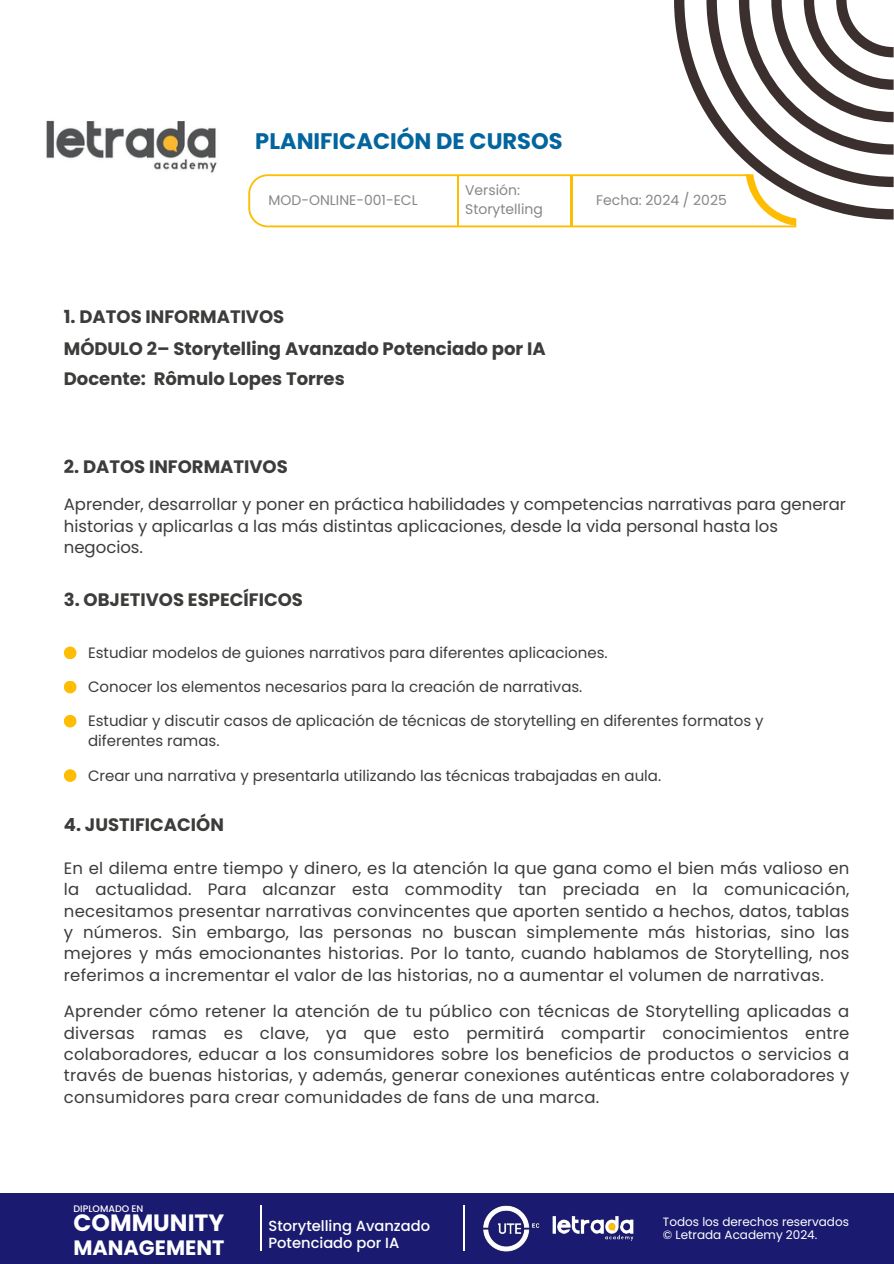
<style>
.page{position:relative;width:894px;height:1264px;background:#fff}
.page>*{position:absolute;margin:0;border:0;box-sizing:border-box;transform-origin:0 0}
.t1{font:700 23.55px "Poppins";color:#fff}
.t2{font:700 22.5px "Poppins";color:#02659e}
.t3{font:700 20.85px "Poppins";color:#fff}
.t4{font:700 18px/32.7px "Poppins";color:#3c3c3b}
.t5{font:16.5px/21.3px "Poppins";color:#3c3c3b;text-align:justify}
.t6{font:15px/20.2px "Poppins";color:#3c3c3b}
.t7{font:500 14.7px/16.8px "Poppins";color:#fff}
.t8{font:13.95px "Poppins";color:#878787}
.t9{font:12px/13.5px "Poppins";color:#fff}
.t10{font:500 9.45px "Poppins";color:#fff}
</style>
<div class="page">
<div style="left:0;top:1193px;width:893px;height:70px;background:#1a1a70"></div>
<div style="left:64px;top:646px;width:12px;height:13px;background:#febd02;border-radius:50%"></div>
<img style="left:552px;top:1216px;width:82px;height:25px">
<img style="left:483px;top:1205px;width:57px;height:47px">
<hr style="left:260px;top:1205px;width:2px;height:45px;background:#fff">
<hr style="left:463px;top:1205px;width:2px;height:45px;background:#fff">
<img style="left:46px;top:120px;width:171px;height:53px">
<div style="left:64px;top:680px;width:12px;height:13px;background:#febd02;border-radius:50%"></div>
<div style="left:64px;top:714px;width:12px;height:13px;background:#febd02;border-radius:50%"></div>
<div style="left:64px;top:769px;width:12px;height:13px;background:#febd02;border-radius:50%"></div>
<svg style="left:248px;top:0;width:645px;height:227px"></svg>
<p class="t2" style="left:255px;top:125px;width:309px">PLANIFICACIÓN DE CURSOS</p>
<h6 class="t8" style="left:268px;top:190px;width:151px">MOD-ONLINE-001-ECL</h6>
<p class="t8" style="left:465px;top:180px;width:56px">Versión:</p>
<p class="t8" style="left:465px;top:200px;width:79px">Storytelling</p>
<p class="t8" style="left:596px;top:190px;width:132px">Fecha: 2024 / 2025</p>
<h2 class="t4" style="left:64px;top:300px;width:483px">1. DATOS INFORMATIVOS<br>MÓDULO 2– Storytelling Avanzado Potenciado por IA</h2>
<h2 class="t4" style="left:64px;top:362px;width:282px">Docente: Rômulo Lopes Torres</h2>
<p class="t4" style="left:64px;top:450px;width:225px">2. DATOS INFORMATIVOS</p>
<h5 class="t5" style="left:64px;top:494px;width:783px;text-align:left">Aprender, desarrollar y poner en práctica habilidades y competencias narrativas para generar historias y aplicarlas a las más distintas aplicaciones, desde la vida personal hasta los negocios.</h5>
<h3 class="t4" style="left:64px;top:583px;width:240px">3. OBJETIVOS ESPECÍFICOS</h3>
<h4 class="t6" style="left:88px;top:642px;width:521px">Estudiar modelos de guiones narrativos para diferentes aplicaciones.</h4>
<h2 class="t6" style="left:88px;top:676px;width:496px">Conocer los elementos necesarios para la creación de narrativas.</h2>
<h4 class="t6" style="left:88px;top:710px;width:677px">Estudiar y discutir casos de aplicación de técnicas de storytelling en diferentes formatos y diferentes ramas.</h4>
<h4 class="t6" style="left:88px;top:765px;width:574px">Crear una narrativa y presentarla utilizando las técnicas trabajadas en aula.</h4>
<p class="t4" style="left:64px;top:808px;width:162px">4. JUSTIFICACIÓN</p>
<p class="t5" style="left:64px;top:857px;width:786px">En el dilema entre tiempo y dinero, es la atención la que gana como el bien más valioso en la actualidad. Para alcanzar esta commodity tan preciada en la comunicación, necesitamos presentar narrativas convincentes que aporten sentido a hechos, datos, tablas y números. Sin embargo, las personas no buscan simplemente más historias, sino las mejores y más emocionantes historias. Por lo tanto, cuando hablamos de Storytelling, nos referimos a incrementar el valor de las historias, no a aumentar el volumen de narrativas.</p>
<p class="t5" style="left:64px;top:1000px;width:786px">Aprender cómo retener la atención de tu público con técnicas de Storytelling aplicadas a diversas ramas es clave, ya que esto permitirá compartir conocimientos entre colaboradores, educar a los consumidores sobre los beneficios de productos o servicios a través de buenas historias, y además, generar conexiones auténticas entre colaboradores y consumidores para crear comunidades de fans de una marca.</p>
<p class="t10" style="left:73px;top:1202px;width:71px">DIPLOMADO EN</p>
<p class="t1" style="left:73px;top:1206px;width:152px">COMMUNITY</p>
<p class="t3" style="left:73px;top:1233px;width:152px">MANAGEMENT</p>
<p class="t7" style="left:268px;top:1217px;width:163px">Storytelling Avanzado<br>Potenciado por IA</p>
<h2 class="t9" style="left:662px;top:1214px;width:187px">Todos los derechos reservados © Letrada Academy 2024.</h2>
</div>
